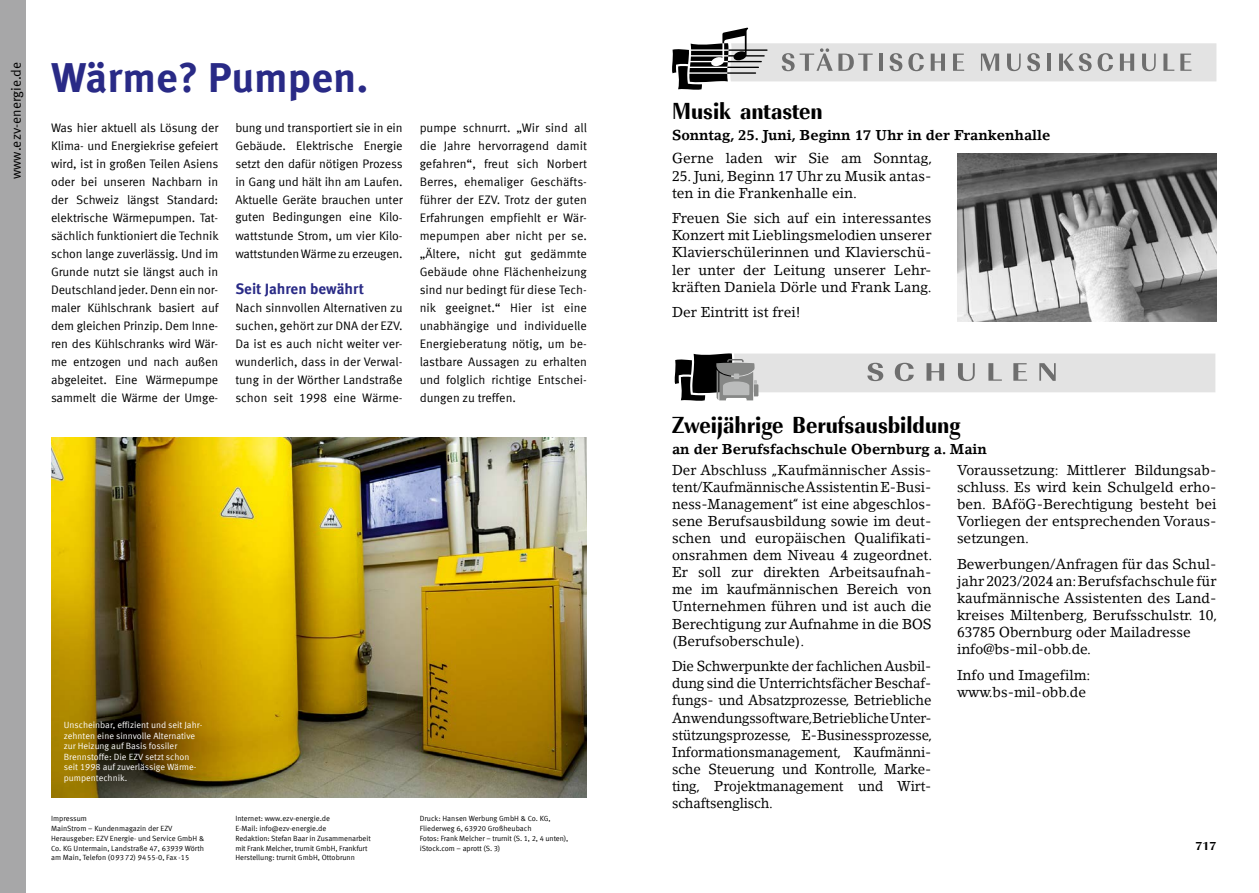
<style>
.page{position:relative;width:1259px;height:893px;background:#fff}
.page>*{position:absolute;margin:0;border:0;box-sizing:border-box;transform-origin:0 0}
.t1{font:700 42px "Meta Offc";color:#292a86}
.t2{font:700 expanded 24px "Imperial URW Ext Nar";color:#000}
.t3{font:700 15px "Meta Offc";color:#292a86}
.t4{font:14.25px/17.1px "Lino Letter Std";color:#000}
.t5{font:14.25px/17.1px "Lino Letter Std";color:#000;text-align:justify;scale:.95 1}
.t6{font:14.25px/17.1px "Lino Letter Std";color:#000;text-align:justify;scale:.94 1}
.t7{font:700 14.25px "Lino Letter Std";color:#000}
.t8{font:13.5px "Meta Offc Norm";color:#000}
.t9{font:12.3px/18px "Meta Offc Norm";letter-spacing:-.01em;color:#000;text-align:justify}
.t10{font:700 expanded 12px "Imperial URW";color:#000}
.t11{font:9px/10.5px "Meta Offc Norm";color:#fff}
.t12{font:7.5px/9.8px "Meta Offc Norm";letter-spacing:-.005em;color:#000}
</style>
<div class="page">
<svg style="left:672px;top:28px;width:544px;height:62px"></svg>
<img style="left:957px;top:153px;width:259px;height:169px">
<svg style="left:674px;top:353px;width:541px;height:48px"></svg>
<div style="left:0;top:0;width:26px;height:893px;background:#a7a7a8"></div>
<img style="left:51px;top:438px;width:536px;height:360px">
<p class="t8" style="left:8px;top:179px;width:119px;rotate:-90deg">www.ezv-energie.de</p>
<h1 class="t1" style="left:51px;top:52px;width:319px">Wärme? Pumpen.</h1>
<p class="t9" style="left:51px;top:119px;width:169px">Was hier aktuell als Lösung der Klima- und Energiekrise gefeiert wird, ist in großen Teilen Asiens oder bei unseren Nachbarn in der Schweiz längst Standard: elektrische Wärmepumpen. Tat&shy;sächlich funktioniert die Technik schon lange zuverlässig. Und im Grunde nutzt sie längst auch in Deutschland jeder. Denn ein nor&shy;maler Kühlschrank basiert auf dem gleichen Prinzip. Dem Inne&shy;ren des Kühlschranks wird Wär&shy;me entzogen und nach außen abgeleitet. Eine Wärmepumpe sammelt die Wärme der Umge-</p>
<p class="t9" style="left:235px;top:119px;width:169px">bung und transportiert sie in ein Gebäude. Elektrische Energie setzt den dafür nötigen Prozess in Gang und hält ihn am Laufen.<br>Aktuelle Geräte brauchen unter guten Bedingungen eine Kilo&shy;wattstunde Strom, um vier Kilo&shy;wattstunden Wärme zu erzeugen.</p>
<p class="t3" style="left:235px;top:279px;width:130px">Seit Jahren bewährt</p>
<p class="t9" style="left:235px;top:299px;width:169px">Nach sinnvollen Alternativen zu suchen, gehört zur DNA der EZV.<br>Da ist es auch nicht weiter ver&shy;wunderlich, dass in der Verwal&shy;tung in der Wörther Landstraße schon seit 1998 eine Wärme-</p>
<p class="t9" style="left:420px;top:119px;width:169px">pumpe schnurrt. „Wir sind all die Jahre hervorragend damit gefahren“, freut sich Norbert Berres, ehemaliger Geschäfts&shy;führer der EZV. Trotz der guten Erfahrungen empfiehlt er Wär&shy;mepumpen aber nicht per se. „Ältere, nicht gut gedämmte Gebäude ohne Flächenheizung sind nur bedingt für diese Tech&shy;nik geeignet.“ Hier ist eine unabhängige und individuelle Energieberatung nötig, um be&shy;lastbare Aussagen zu erhalten und folglich richtige Entschei&shy;dungen zu treffen.</p>
<p class="t11" style="left:64px;top:720px;width:140px">Unscheinbar, effizient und seit Jahr&shy;zehnten eine sinnvolle Alternative zur Heizung auf Basis fossiler<br>Brennstoffe: Die EZV setzt schon seit 1998 auf zuverlässige Wärme&shy;pumpentechnik.</p>
<p class="t12" style="left:51px;top:814px;width:155px">Impressum<br>MainStrom – Kundenmagazin der EZV Herausgeber: EZV Energie- und Service GmbH &amp; Co. KG Untermain, Landstraße 47, 63939 Wörth am Main, Telefon (09372) 9455-0, Fax -15</p>
<p class="t12" style="left:235px;top:814px;width:137px">Internet: www.ezv-energie.de<br>E-Mail: info@ezv-energie.de<br>Redaktion: Stefan Baar in Zusammenarbeit mit Frank Melcher, trurnit GmbH, Frankfurt Herstellung: trurnit GmbH, Ottobrunn</p>
<p class="t12" style="left:420px;top:814px;width:150px">Druck: Hansen Werbung GmbH &amp; Co. KG, Fliederweg 6, 63920 Großheubach<br>Fotos: Frank Melcher – trurnit (S. 1, 2, 4 unten), iStock.com – aprott (S. 3)</p>
<h2 class="t2" style="left:672px;top:97px;width:152px">Musik antasten</h2>
<p class="t7" style="left:672px;top:127px;width:380px">Sonntag, 25. Juni, Beginn 17 Uhr in der Frankenhalle</p>
<p class="t4" style="left:672px;top:150px;width:262px">Gerne laden wir Sie am Sonntag,</p>
<p class="t4" style="left:672px;top:167px;width:261px">25. Juni, Beginn 17 Uhr zu Musik antas&shy;ten in die Frankenhalle ein.</p>
<p class="t4" style="left:672px;top:210px;width:261px;text-align:justify">Freuen Sie sich auf ein interessantes Konzert mit Lieblingsmelodien unserer Klavierschülerinnen und Klavierschü&shy;ler unter der Leitung unserer Lehr&shy;kräften Daniela Dörle und Frank Lang.</p>
<p class="t4" style="left:672px;top:304px;width:130px">Der Eintritt ist frei!</p>
<h2 class="t2" style="left:672px;top:410px;width:290px">Zweijährige Berufsausbildung</h2>
<p class="t7" style="left:672px;top:440px;width:316px">an der Berufsfachschule Obernburg a. Main</p>
<p class="t4" style="left:957px;top:461px;width:261px;text-align:justify">Voraussetzung: Mittlerer Bildungsab&shy;schluss. Es wird kein Schulgeld erho&shy;ben. BAföG-Berechtigung besteht bei Vorliegen der entsprechenden Voraus&shy;setzungen.</p>
<p class="t4" style="left:957px;top:555px;width:262px">Bewerbungen/Anfragen für das Schul&shy;jahr 2023/2024 an: Berufsfachschule für kaufmännische Assistenten des Land&shy;kreises Miltenberg, Berufsschulstr. 10, 63785 Obernburg oder Mailadresse info@bs-mil-obb.de.</p>
<p class="t4" style="left:957px;top:666px;width:135px">Info und Imagefilm: www.bs-mil-obb.de</p>
<p class="t5" style="left:672px;top:461px;width:275px">Der Abschluss „Kaufmännischer Assis&shy;tent/Kaufmännische Assistentin E-Busi&shy;ness-Management“ ist eine abgeschlos&shy;sene Berufsausbildung sowie im deut&shy;schen und europäischen Qualifikati&shy;onsrahmen dem Niveau 4 zugeordnet.<br>Er soll zur direkten Arbeitsaufnah&shy;me im kaufmännischen Bereich von Unternehmen führen und ist auch die Berechtigung zur Aufnahme in die BOS (Berufsoberschule).</p>
<p class="t6" style="left:672px;top:658px;width:278px">Die Schwerpunkte der fachlichen Ausbil&shy;dung sind die Unterrichtsfächer Beschaf&shy;fungs- und Absatzprozesse, Betriebliche Anwendungssoftware, Betriebliche Unter&shy;stützungsprozesse, E-Businessprozesse, Informationsmanagement, Kaufmänni&shy;sche Steuerung und Kontrolle, Marke&shy;ting, Projektmanagement und Wirt&shy;schaftsenglisch.</p>
<p class="t10" style="left:1195px;top:839px;width:22px">717</p>
</div>
